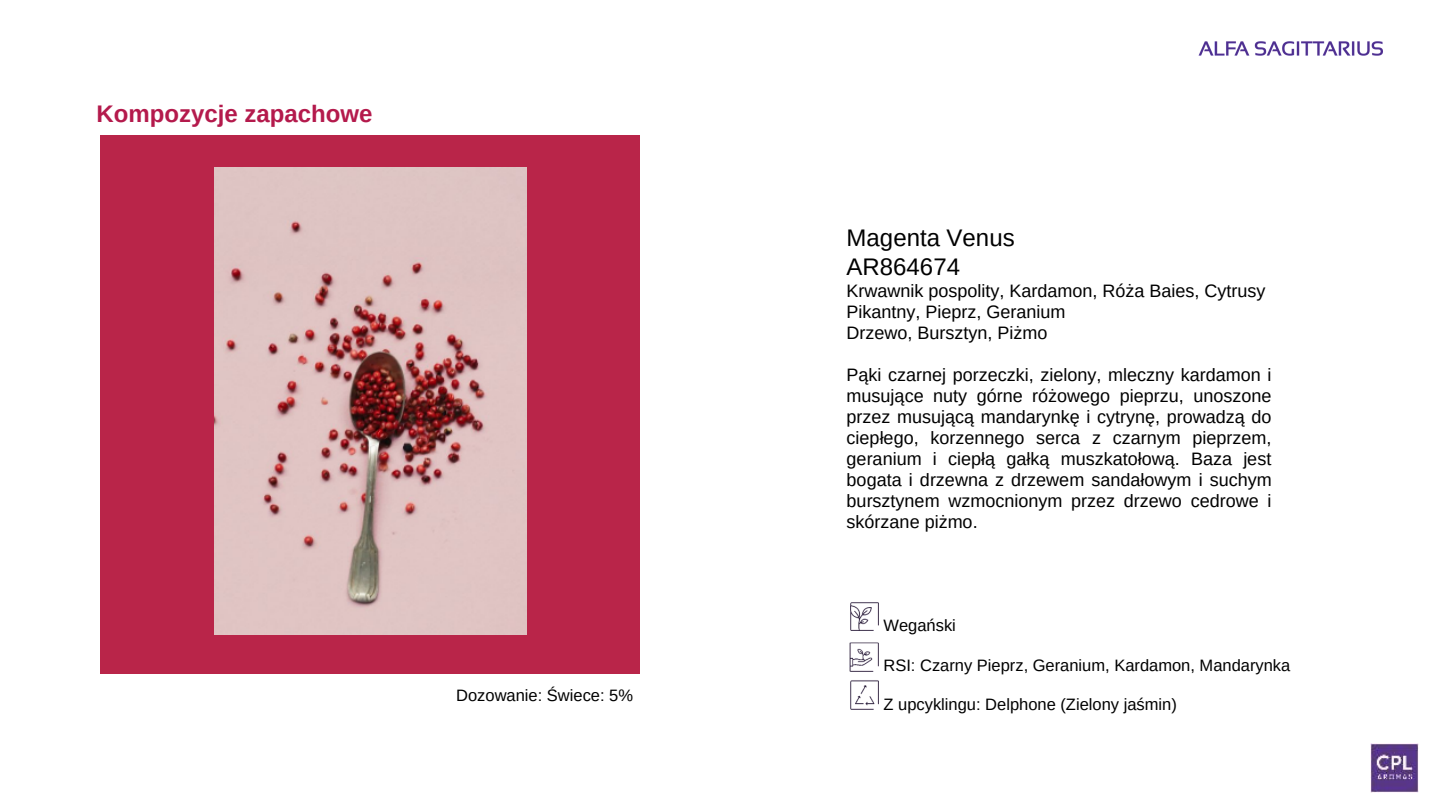
<style>
.page{position:relative;width:1440px;height:810px;background:#fff}
.page>*{position:absolute;margin:0;border:0;box-sizing:border-box;transform-origin:0 0}
.t1{font:24px/28.5px "Arimo";color:#000}
.t2{font:700 24px "Arimo";color:#b41a4c}
.t3{font:18px/21px "Arimo";color:#000}
.t4{font:16.5px "Arimo";color:#000}
</style>
<div class="page">
<div style="left:101px;top:136px;width:539px;height:538px;background:#b92549"></div>
<img style="left:214px;top:168px;width:312px;height:467px">
<img style="left:1370px;top:744px;width:49px;height:48px">
<img style="left:849px;top:602px;width:30px;height:108px">
<img style="left:1199px;top:41px;width:183px;height:15px">
<h1 class="t2" style="left:97px;top:100px;width:277px">Kompozycje zapachowe</h1>
<p class="t4" style="left:456px;top:686px;width:178px">Dozowanie: Świece: 5%</p>
<h1 class="t1" style="left:847px;top:224px;width:170px">Magenta Venus<br>AR864674</h1>
<p class="t3" style="left:847px;top:280px;width:420px">Krwawnik pospolity, Kardamon, Róża Baies, Cytrusy<br>Pikantny, Pieprz, Geranium<br>Drzewo, Bursztyn, Piżmo</p>
<p class="t3" style="left:847px;top:364px;width:427px;text-align:justify">Pąki czarnej porzeczki, zielony, mleczny kardamon i musujące nuty górne różowego pieprzu, unoszone przez musującą mandarynkę i cytrynę, prowadzą do ciepłego, korzennego serca z czarnym pieprzem, geranium i ciepłą gałką muszkatołową. Baza jest bogata i drzewna z drzewem sandałowym i suchym bursztynem wzmocnionym przez drzewo cedrowe i skórzane piżmo.</p>
<p class="t4" style="left:884px;top:617px;width:74px">Wegański</p>
<p class="t4" style="left:884px;top:657px;width:408px">RSI: Czarny Pieprz, Geranium, Kardamon, Mandarynka</p>
<p class="t4" style="left:884px;top:695px;width:295px">Z upcyklingu: Delphone (Zielony jaśmin)</p>
</div>
